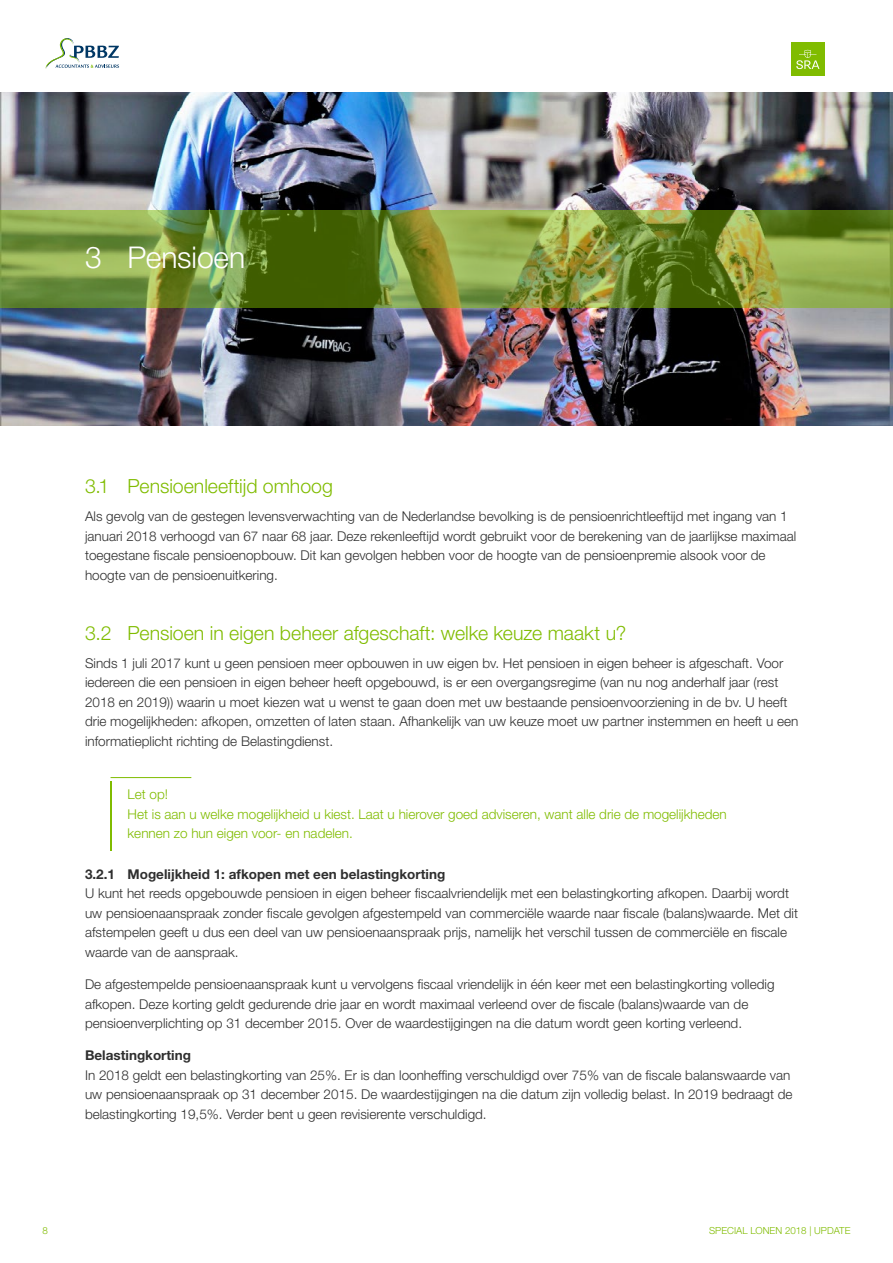
<style>
.page{position:relative;width:893px;height:1263px;background:#fff}
.page>*{position:absolute;margin:0;border:0;box-sizing:border-box;transform-origin:0 0}
.t1{font:300 30px "Helvetica Neue LT Std";letter-spacing:-.005em;color:#fff}
.t2{font:300 19.5px "Helvetica Neue LT Std";color:#80bc00}
.t3{font:300 13.5px/19.5px "Helvetica Neue LT Std";color:#2f2f2f}
.t4{font:300 13.5px/19.5px "Helvetica Neue LT Std";color:#80bc00}
.t5{font:700 13.5px "Helvetica Neue LT Std";color:#2f2f2f}
.t6{font:300 9.75px "Helvetica Neue LT Std";color:#80bc00}
</style>
<div class="page">
<img style="left:0;top:92px;width:893px;height:333px">
<img style="left:0;top:210px;width:893px;height:98px">
<div style="left:791px;top:43px;width:34px;height:33px;background:#80bc00"></div>
<svg style="left:796px;top:50px;width:23px;height:19px"></svg>
<svg style="left:45px;top:38px;width:74px;height:31px"></svg>
<hr style="left:111px;top:781px;width:1px;height:69px;background:#80bc00">
<hr style="left:111px;top:777px;width:80px;height:1px;background:#80bc00">
<h1 class="t1" style="left:85px;top:239px;width:162px">3 Pensioen</h1>
<h2 class="t2" style="left:85px;top:474px;width:249px">3.1 Pensioenleeftijd omhoog</h2>
<p class="t3" style="left:85px;top:507px;width:713px">Als gevolg van de gestegen levensverwachting van de Nederlandse bevolking is de pensioenrichtleeftijd met ingang van 1 januari 2018 verhoogd van 67 naar 68 jaar. Deze rekenleeftijd wordt gebruikt voor de berekening van de jaarlijkse maximaal toegestane fiscale pensioenopbouw. Dit kan gevolgen hebben voor de hoogte van de pensioenpremie alsook voor de hoogte van de pensioenuitkering.</p>
<h2 class="t2" style="left:85px;top:621px;width:543px">3.2 Pensioen in eigen beheer afgeschaft: welke keuze maakt u?</h2>
<p class="t3" style="left:85px;top:653px;width:715px">Sinds 1 juli 2017 kunt u geen pensioen meer opbouwen in uw eigen bv. Het pensioen in eigen beheer is afgeschaft. Voor iedereen die een pensioen in eigen beheer heeft opgebouwd, is er een overgangsregime (van nu nog anderhalf jaar (rest 2018 en 2019)) waarin u moet kiezen wat u wenst te gaan doen met uw bestaande pensioenvoorziening in de bv. U heeft drie mogelijkheden: afkopen, omzetten of laten staan. Afhankelijk van uw keuze moet uw partner instemmen en heeft u een informatieplicht richting de Belastingdienst.</p>
<p class="t4" style="left:128px;top:784px;width:601px">Let op!<br>Het is aan u welke mogelijkheid u kiest. Laat u hierover goed adviseren, want alle drie de mogelijkheden kennen zo hun eigen voor- en nadelen.</p>
<p class="t5" style="left:85px;top:866px;width:362px">3.2.1 Mogelijkheid 1: afkopen met een belastingkorting</p>
<p class="t3" style="left:85px;top:883px;width:715px">U kunt het reeds opgebouwde pensioen in eigen beheer fiscaalvriendelijk met een belastingkorting afkopen. Daarbij wordt uw pensioenaanspraak zonder fiscale gevolgen afgestempeld van commerciële waarde naar fiscale (balans)waarde. Met dit afstempelen geeft u dus een deel van uw pensioenaanspraak prijs, namelijk het verschil tussen de commerciële en fiscale waarde van de aanspraak.</p>
<p class="t3" style="left:85px;top:974px;width:691px">De afgestempelde pensioenaanspraak kunt u vervolgens fiscaal vriendelijk in één keer met een belastingkorting volledig afkopen. Deze korting geldt gedurende drie jaar en wordt maximaal verleend over de fiscale (balans)waarde van de pensioenverplichting op 31 december 2015. Over de waardestijgingen na die datum wordt geen korting verleend.</p>
<p class="t5" style="left:85px;top:1047px;width:107px">Belastingkorting</p>
<p class="t3" style="left:85px;top:1065px;width:709px">In 2018 geldt een belastingkorting van 25%. Er is dan loonheffing verschuldigd over 75% van de fiscale balanswaarde van uw pensioenaanspraak op 31 december 2015. De waardestijgingen na die datum zijn volledig belast. In 2019 bedraagt de belastingkorting 19,5%. Verder bent u geen revisierente verschuldigd.</p>
<p class="t6" style="left:43px;top:1224px;width:7px">8</p>
<p class="t6" style="left:709px;top:1224px;width:143px">SPECIAL LONEN 2018 | UPDATE</p>
</div>
